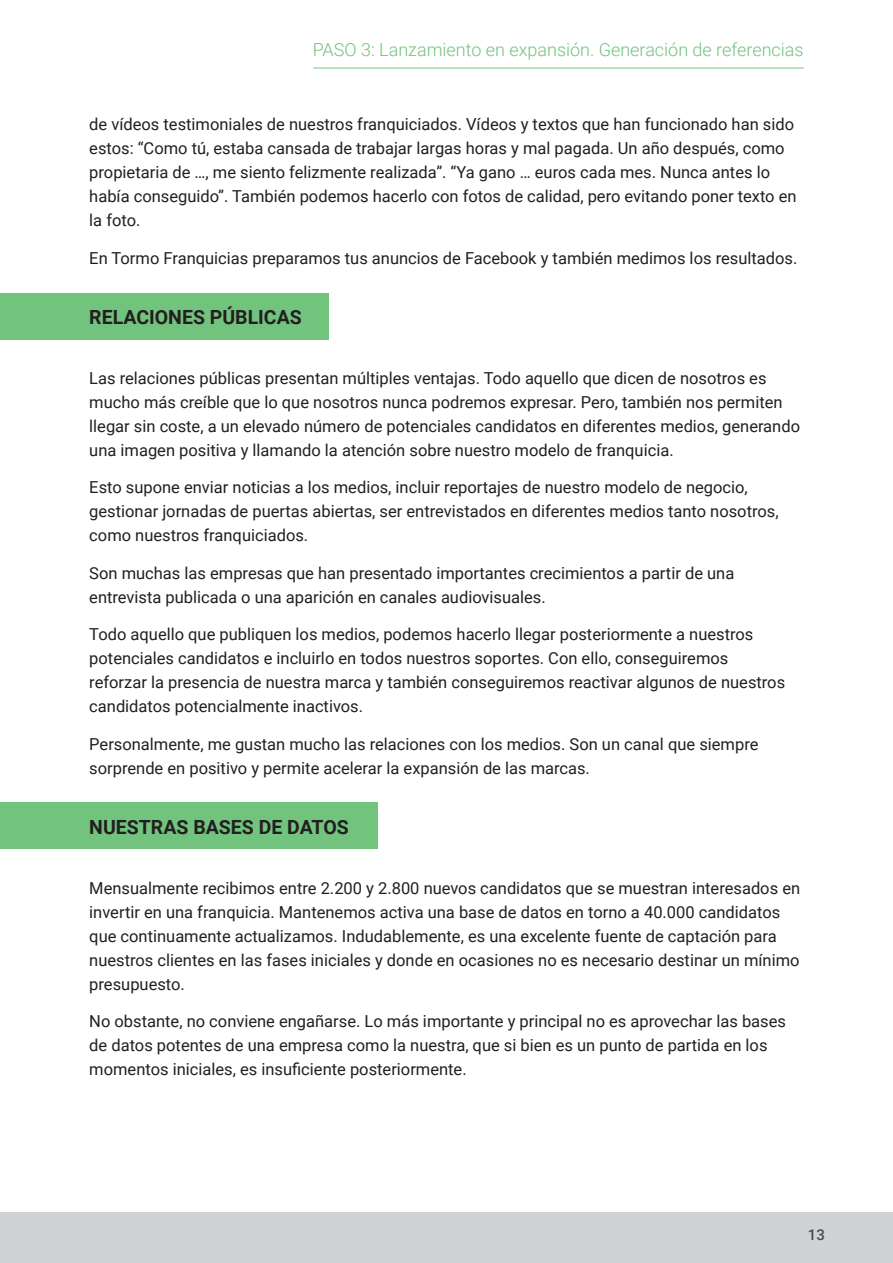
<style>
.page{position:relative;width:893px;height:1263px;background:#fff}
.page>*{position:absolute;margin:0;border:0;box-sizing:border-box;transform-origin:0 0}
.t1{font:700 19.5px "Roboto";color:#231f20}
.t2{font:300 18px "Roboto";color:#72c37e}
.t3{font:16.5px/24px "Roboto";color:#231f20}
.t4{font:500 15px "Roboto";color:#4b4c4d}
</style>
<div class="page">
<div style="left:0;top:1212px;width:893px;height:51px;background:#d1d2d4"></div>
<div style="left:0;top:293px;width:329px;height:46px;background:#72c37e"></div>
<div style="left:0;top:802px;width:377px;height:47px;background:#72c37e"></div>
<hr style="left:313px;top:68px;width:491px;height:1px;background:#72c37e">
<p class="t2" style="left:313px;top:37px;width:492px">PASO 3: Lanzamiento en expansión. Generación de referencias</p>
<p class="t3" style="left:89px;top:112px;width:709px">de vídeos testimoniales de nuestros franquiciados. Vídeos y textos que han funcionado han sido estos: “Como tú, estaba cansada de trabajar largas horas y mal pagada. Un año después, como propietaria de …, me siento felizmente realizada”. “Ya gano … euros cada mes. Nunca antes lo había conseguido”. También podemos hacerlo con fotos de calidad, pero evitando poner texto en la foto.</p>
<p class="t3" style="left:89px;top:245px;width:710px">En Tormo Franquicias preparamos tus anuncios de Facebook y también medimos los resultados.</p>
<p class="t1" style="left:89px;top:303px;width:214px">RELACIONES PÚBLICAS</p>
<p class="t3" style="left:89px;top:365px;width:712px">Las relaciones públicas presentan múltiples ventajas. Todo aquello que dicen de nosotros es mucho más creíble que lo que nosotros nunca podremos expresar. Pero, también nos permiten llegar sin coste, a un elevado número de potenciales candidatos en diferentes medios, generando una imagen positiva y llamando la atención sobre nuestro modelo de franquicia.</p>
<p class="t3" style="left:89px;top:475px;width:691px">Esto supone enviar noticias a los medios, incluir reportajes de nuestro modelo de negocio, gestionar jornadas de puertas abiertas, ser entrevistados en diferentes medios tanto nosotros, como nuestros franquiciados.</p>
<p class="t3" style="left:89px;top:560px;width:646px">Son muchas las empresas que han presentado importantes crecimientos a partir de una entrevista publicada o una aparición en canales audiovisuales.</p>
<p class="t3" style="left:89px;top:622px;width:697px">Todo aquello que publiquen los medios, podemos hacerlo llegar posteriormente a nuestros potenciales candidatos e incluirlo en todos nuestros soportes. Con ello, conseguiremos reforzar la presencia de nuestra marca y también conseguiremos reactivar algunos de nuestros candidatos potencialmente inactivos.</p>
<p class="t3" style="left:89px;top:731px;width:671px">Personalmente, me gustan mucho las relaciones con los medios. Son un canal que siempre sorprende en positivo y permite acelerar la expansión de las marcas.</p>
<p class="t1" style="left:89px;top:813px;width:261px">NUESTRAS BASES DE DATOS</p>
<p class="t3" style="left:89px;top:875px;width:712px">Mensualmente recibimos entre 2.200 y 2.800 nuevos candidatos que se muestran interesados en invertir en una franquicia. Mantenemos activa una base de datos en torno a 40.000 candidatos que continuamente actualizamos. Indudablemente, es una excelente fuente de captación para nuestros clientes en las fases iniciales y donde en ocasiones no es necesario destinar un mínimo presupuesto.</p>
<p class="t3" style="left:89px;top:1009px;width:698px">No obstante, no conviene engañarse. Lo más importante y principal no es aprovechar las bases de datos potentes de una empresa como la nuestra, que si bien es un punto de partida en los momentos iniciales, es insuficiente posteriormente.</p>
<p class="t4" style="left:808px;top:1224px;width:19px">13</p>
</div>
